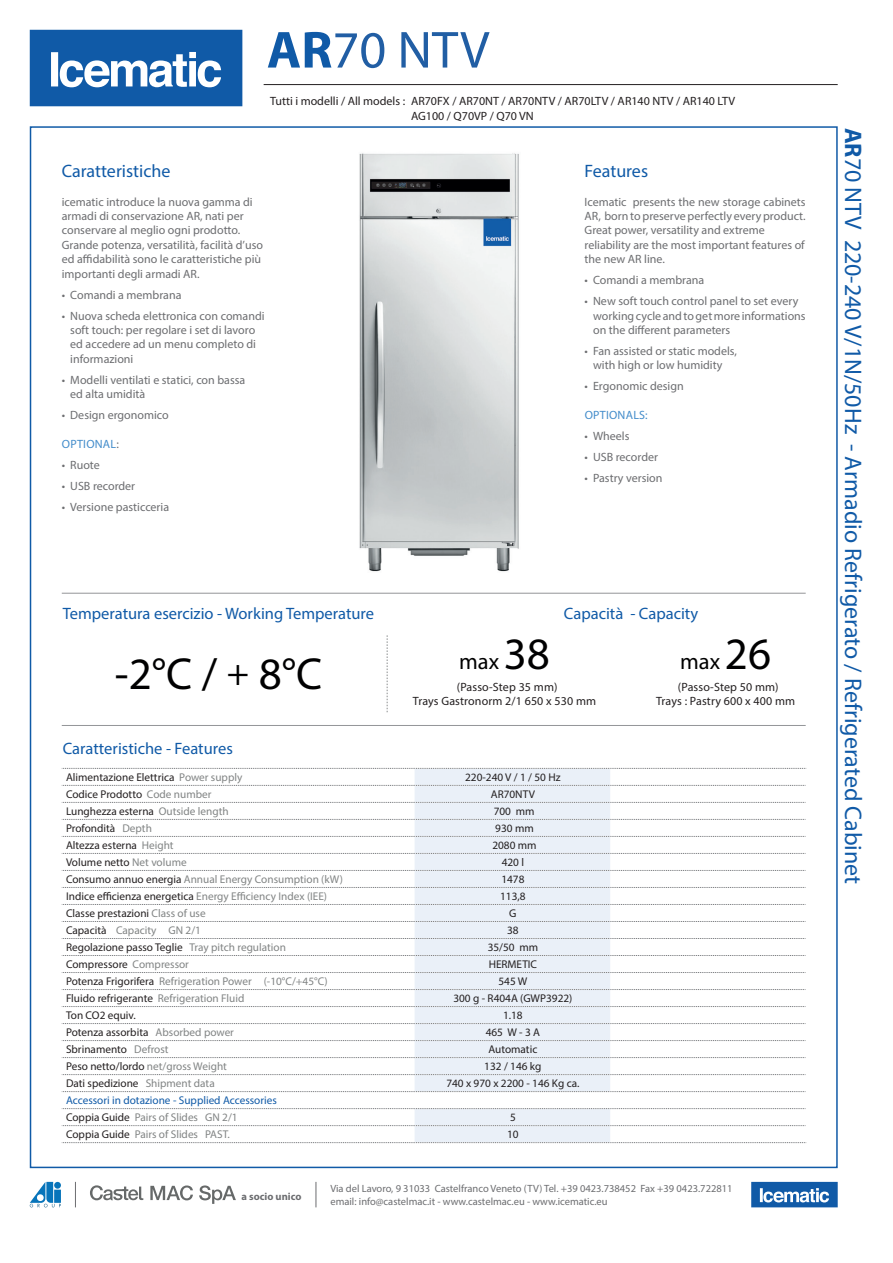
<style>
.page{position:relative;width:893px;height:1263px;background:#fff}
.page>*{position:absolute;margin:0;border:0;box-sizing:border-box;transform-origin:0 0}
.t1{font:52.5px "Myriad Pro";color:#215ea4}
.t2{font:45px "Myriad Pro";color:#000001}
.t3{font:24px "Myriad Pro";color:#105aa7}
.t4{font:22.5px "Myriad Pro";color:#000001}
.t5{font:18px "Myriad Pro";color:#105aa7}
.t6{font:16.5px "Myriad Pro";color:#105aa7}
.t7{font:12px/14.4px "Myriad Pro";color:#6c6d70}
.t8{font:12px/14.4px "Myriad Pro";color:#231f20;text-align:center}
.t9{font:12px "Myriad Pro";letter-spacing:.02em;color:#448dcb}
.t10{font:11.25px "Myriad Pro";color:#231f20}
.t11{font:11.25px "Myriad Pro";color:#818484}
.t12{font:11.25px/17px "Myriad Pro";color:#105aa7}
.t13{font:10.5px/12.6px "Myriad Pro";color:#6c6d70}
.t14{font:700 10.5px "Myriad Pro";color:#6c6d70}
.s1{font-weight:700;color:#105aa7}
.s2{color:#6c6d70}
.s3{font-size:37.5px}
.s4{font-size:45px}
.s5{color:#818484}
.s6{color:#231f20}
.s7{font-weight:700}
</style>
<div class="page">
<svg style="left:30px;top:30px;width:212px;height:76px"></svg>
<hr style="left:264px;top:84px;width:574px;height:1px;background:#231f20">
<svg style="left:30px;top:1182px;width:31px;height:25px"></svg>
<svg style="left:751px;top:1182px;width:87px;height:25px;background:#447eba"></svg>
<svg style="left:90px;top:1185px;width:53px;height:15px"></svg>
<svg style="left:150px;top:1185px;width:43px;height:15px"></svg>
<svg style="left:199px;top:1185px;width:37px;height:19px"></svg>
<svg style="left:75px;top:1182px;width:1px;height:25px"></svg>
<svg style="left:316px;top:1182px;width:1px;height:25px"></svg>
<hr style="left:62px;top:725px;width:744px;height:1px;background:#939598">
<hr style="left:62px;top:593px;width:744px;height:1px;background:#939598">
<div style="left:415px;top:769px;width:195px;height:373px;background:#eaf0f8"></div>
<svg style="left:62px;top:768px;width:745px;height:1px"></svg>
<svg style="left:62px;top:785px;width:744px;height:1px"></svg>
<svg style="left:62px;top:802px;width:744px;height:1px"></svg>
<svg style="left:62px;top:836px;width:744px;height:1px"></svg>
<svg style="left:62px;top:819px;width:744px;height:1px"></svg>
<svg style="left:62px;top:853px;width:744px;height:1px"></svg>
<svg style="left:62px;top:870px;width:744px;height:1px"></svg>
<svg style="left:62px;top:887px;width:744px;height:1px"></svg>
<svg style="left:62px;top:904px;width:744px;height:1px"></svg>
<svg style="left:62px;top:972px;width:744px;height:1px"></svg>
<svg style="left:62px;top:989px;width:744px;height:1px"></svg>
<svg style="left:62px;top:1006px;width:744px;height:1px"></svg>
<svg style="left:62px;top:1023px;width:744px;height:1px"></svg>
<svg style="left:62px;top:1040px;width:744px;height:1px"></svg>
<svg style="left:62px;top:921px;width:744px;height:1px"></svg>
<svg style="left:62px;top:938px;width:744px;height:1px"></svg>
<svg style="left:62px;top:955px;width:744px;height:1px"></svg>
<svg style="left:62px;top:1057px;width:744px;height:1px"></svg>
<svg style="left:62px;top:1074px;width:744px;height:1px"></svg>
<svg style="left:62px;top:1091px;width:744px;height:1px"></svg>
<svg style="left:62px;top:1108px;width:744px;height:1px"></svg>
<svg style="left:62px;top:1125px;width:744px;height:1px"></svg>
<svg style="left:62px;top:1142px;width:745px;height:1px"></svg>
<img style="left:359px;top:153px;width:160px;height:419px">
<svg style="left:387px;top:635px;width:1px;height:77px"></svg>
<h1 class="t1" style="left:267px;top:18px;width:224px"><span class="s1">AR</span>70 NTV</h1>
<p class="t8" style="left:411px;top:94px;width:326px;text-align:left;text-indent:-141px">Tutti i modelli / All models : AR70FX / AR70NT / AR70NTV / AR70LTV / AR140 NTV / AR140 LTV<br>AG100 / Q70VP / Q70 VN</p>
<h3 class="t5" style="left:62px;top:160px;width:110px">Caratteristiche</h3>
<p class="t7" style="left:62px;top:194px;width:203px">icematic introduce la nuova gamma di armadi di conservazione AR, nati per conservare al meglio ogni prodotto.<br>Grande potenza, versatilità, facilità d’uso ed affidabilità sono le caratteristiche più importanti degli armadi AR.</p>
<p class="t7" style="left:62px;top:287px;width:121px">• Comandi a membrana</p>
<p class="t7" style="left:70px;top:308px;width:196px;text-indent:-9px">• Nuova scheda elettronica con comandi soft touch: per regolare i set di lavoro ed accedere ad un menu completo di informazioni</p>
<p class="t7" style="left:70px;top:372px;width:177px;text-indent:-9px">• Modelli ventilati e statici, con bassa ed alta umidità</p>
<p class="t7" style="left:62px;top:408px;width:109px">• Design ergonomico</p>
<p class="t9" style="left:62px;top:437px;width:58px">OPTIONAL<span class="s2">:</span></p>
<p class="t7" style="left:62px;top:458px;width:40px">• Ruote</p>
<p class="t7" style="left:62px;top:479px;width:75px">• USB recorder</p>
<p class="t7" style="left:62px;top:500px;width:109px">• Versione pasticceria</p>
<h3 class="t6" style="left:63px;top:603px;width:313px">Temperatura esercizio - Working Temperature</h3>
<h2 class="t2" style="left:115px;top:646px;width:209px">-2°C / <span class="s3">+</span> 8°C</h2>
<h3 class="t6" style="left:63px;top:738px;width:172px">Caratteristiche - Features</h3>
<h3 class="t5" style="left:585px;top:160px;width:65px">Features</h3>
<p class="t7" style="left:585px;top:194px;width:223px">Icematic presents the new storage cabinets AR, born to preserve perfectly every product.<br>Great power, versatility and extreme reliability are the most important features of the new AR line.</p>
<p class="t7" style="left:585px;top:273px;width:121px">• Comandi a membrana</p>
<p class="t7" style="left:593px;top:294px;width:214px;text-indent:-9px">• New soft touch control panel to set every working cycle and to get more informations on the different parameters</p>
<p class="t7" style="left:585px;top:344px;width:154px;text-align:center">• Fan assisted or static models, with high or low humidity</p>
<p class="t7" style="left:585px;top:379px;width:101px">• Ergonomic design</p>
<p class="t9" style="left:585px;top:408px;width:65px">OPTIONALS:</p>
<p class="t7" style="left:585px;top:429px;width:46px">• Wheels</p>
<p class="t7" style="left:585px;top:450px;width:75px">• USB recorder</p>
<p class="t7" style="left:585px;top:471px;width:79px">• Pastry version</p>
<h3 class="t4" style="left:459px;top:648px;width:92px">max <span class="s4">38</span></h3>
<h3 class="t6" style="left:564px;top:603px;width:136px">Capacità - Capacity</h3>
<h3 class="t4" style="left:680px;top:648px;width:92px">max <span class="s4">26</span></h3>
<p class="t8" style="left:413px;top:680px;width:185px">(Passo-Step 35 mm)<br>Trays Gastronorm 2/1 650 x 530 mm</p>
<p class="t8" style="left:656px;top:680px;width:141px">(Passo-Step 50 mm)<br>Trays : Pastry 600 x 400 mm</p>
<p class="t10" style="left:66px;top:770px;width:178px">Alimentazione Elettrica <span class="s5">Power supply</span></p>
<p class="t10" style="left:465px;top:770px;width:97px">220-240 V / 1 / 50 Hz</p>
<p class="t10" style="left:66px;top:787px;width:147px">Codice Prodotto <span class="s5">Code number</span></p>
<p class="t10" style="left:491px;top:787px;width:46px">AR70NTV</p>
<p class="t10" style="left:66px;top:804px;width:164px">Lunghezza esterna <span class="s5">Outside length</span></p>
<p class="t10" style="left:494px;top:804px;width:42px">700 mm</p>
<p class="t10" style="left:66px;top:821px;width:87px">Profondità <span class="s5">Depth</span></p>
<p class="t10" style="left:495px;top:821px;width:40px">930 mm</p>
<p class="t10" style="left:66px;top:838px;width:109px">Altezza esterna <span class="s5">Height</span></p>
<p class="t10" style="left:492px;top:838px;width:46px">2080 mm</p>
<p class="t10" style="left:66px;top:855px;width:122px">Volume netto <span class="s5">Net volume</span></p>
<p class="t10" style="left:502px;top:855px;width:24px">420 l</p>
<p class="t11" style="left:66px;top:872px;width:279px"><span class="s6">Consumo annuo energia</span> Annual Energy Consumption (kW)</p>
<p class="t10" style="left:501px;top:872px;width:25px">1478</p>
<p class="t10" style="left:66px;top:889px;width:263px">Indice efficienza energetica <span class="s5">Energy Efficiency Index (IEE)</span></p>
<p class="t10" style="left:500px;top:889px;width:27px">113,8</p>
<p class="t10" style="left:66px;top:906px;width:141px">Classe prestazioni <span class="s5">Class of use</span></p>
<p class="t10" style="left:509px;top:906px;width:9px">G</p>
<p class="t11" style="left:66px;top:923px;width:136px"><span class="s6">Capacità</span> Capacity GN 2/1</p>
<p class="t10" style="left:507px;top:923px;width:13px">38</p>
<p class="t10" style="left:66px;top:940px;width:221px">Regolazione passo Teglie <span class="s5">Tray pitch regulation</span></p>
<p class="t10" style="left:488px;top:940px;width:52px">35/50 mm</p>
<p class="t10" style="left:66px;top:957px;width:124px">Compressore <span class="s5">Compressor</span></p>
<p class="t10" style="left:489px;top:957px;width:50px">HERMETIC</p>
<p class="t11" style="left:66px;top:974px;width:263px"><span class="s6">Potenza Frigorifera</span> Refrigeration Power (-10°C/+45°C)</p>
<p class="t10" style="left:498px;top:974px;width:30px">545 W</p>
<p class="t10" style="left:66px;top:991px;width:180px">Fluido refrigerante <span class="s5">Refrigeration Fluid</span></p>
<p class="t10" style="left:453px;top:991px;width:120px">300 g - R404A (GWP3922)</p>
<p class="t10" style="left:66px;top:1008px;width:71px">Ton CO2 equiv.</p>
<p class="t10" style="left:503px;top:1008px;width:21px">1.18</p>
<p class="t10" style="left:66px;top:1025px;width:169px">Potenza assorbita <span class="s5">Absorbed power</span></p>
<p class="t10" style="left:486px;top:1025px;width:56px">465 W - 3 A</p>
<p class="t10" style="left:66px;top:1042px;width:104px">Sbrinamento <span class="s5">Defrost</span></p>
<p class="t10" style="left:488px;top:1042px;width:50px">Automatic</p>
<p class="t10" style="left:66px;top:1059px;width:162px">Peso netto/lordo <span class="s5">net/gross Weight</span></p>
<p class="t10" style="left:484px;top:1059px;width:59px">132 / 146 kg</p>
<p class="t10" style="left:66px;top:1076px;width:150px">Dati spedizione <span class="s5">Shipment data</span></p>
<p class="t10" style="left:446px;top:1076px;width:135px">740 x 970 x 2200 - 146 Kg ca.</p>
<p class="t12" style="left:66px;top:1092px;width:212px">Accessori in dotazione - Supplied Accessories<br><span class="s6">Coppia Guide</span> <span class="s5">Pairs of Slides GN 2/1</span></p>
<p class="t10" style="left:510px;top:1111px;width:7px">5</p>
<p class="t11" style="left:66px;top:1128px;width:165px"><span class="s6">Coppia Guide</span> Pairs of Slides PAST.</p>
<p class="t10" style="left:507px;top:1128px;width:13px">10</p>
<p class="t14" style="left:242px;top:1190px;width:61px">a socio unico</p>
<p class="t13" style="left:330px;top:1182px;width:404px">Via del Lavoro, 9 31033 Castelfranco Veneto (TV) Tel. +39 0423.738452 Fax +39 0423.722811 email: info@castelmac.it - www.castelmac.eu - www.icematic.eu</p>
<h3 class="t3" style="left:868px;top:128px;width:758px;rotate:90deg"><span class="s7">AR</span>70 NTV 220-240 V/1N/50Hz - Armadio Refrigerato / Refrigerated Cabinet</h3>
</div>
